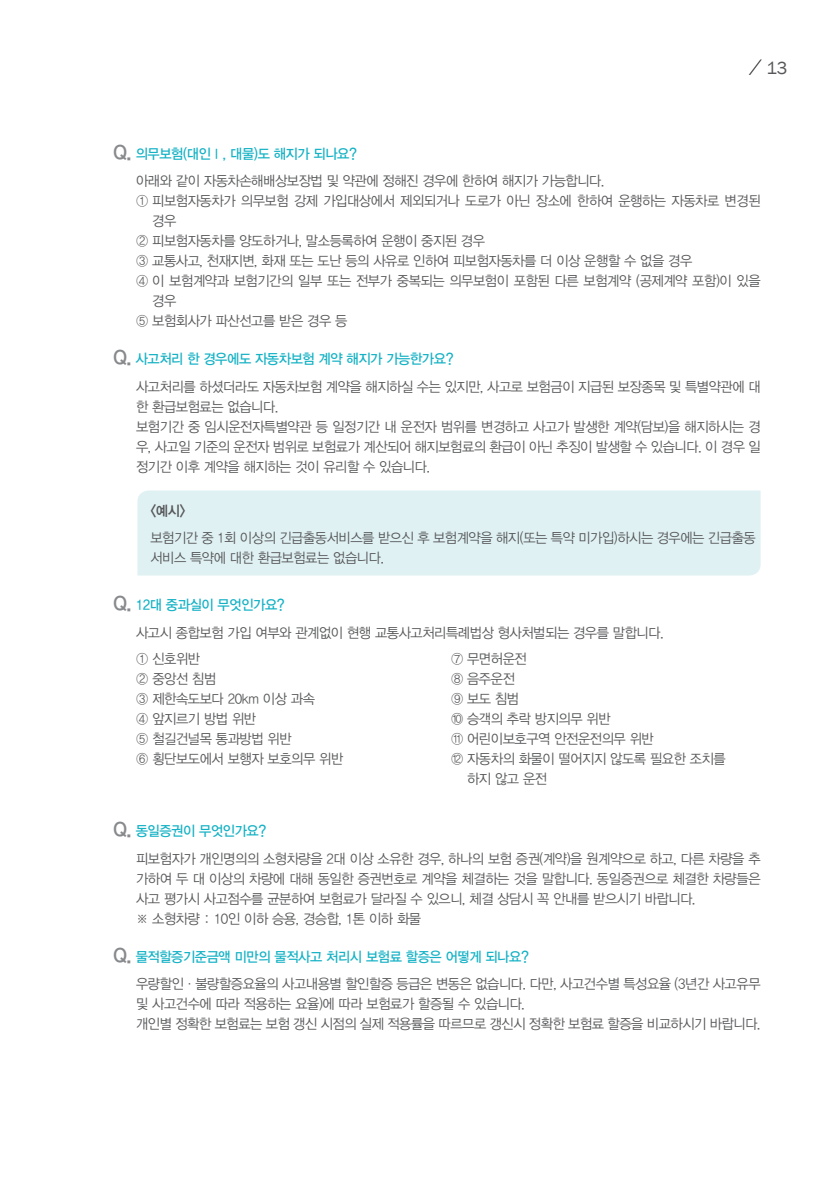
<style>
.page{position:relative;width:840px;height:1191px;background:#fff}
.page>*{position:absolute;margin:0;border:0;box-sizing:border-box;transform-origin:0 0}
.t1{font:18px "Franklin Gothic";color:#57585a}
.본문{font:14px/20px "YDVYGO Std 32";letter-spacing:-.03em;color:#57585a;scale:.95 1}
.본문-2{font:14px "YDVYGO Std 33";letter-spacing:-.03em;color:#15b2c5;scale:.95 1}
.본문-3{font:14px "YDVYGO Std 34";color:#57585a;scale:.95 1}
.s1{font-family:"YDVYGO Std 34";font-size:20px;color:#87898c}
</style>
<div class="page">
<svg style="left:748px;top:59px;width:13px;height:16px"></svg>
<div style="left:137px;top:490px;width:623px;height:85px;background:#e0f1f4"></div>
<p class="t1" style="left:766px;top:56px;width:22px">13</p>
<p class="본문-2" style="left:113px;top:146px;width:258px"><span class="s1">Q.</span> 의무보험(대인Ⅰ, 대물)도 해지가 되나요?</p>
<p class="본문" style="left:136px;top:171px;width:494px">아래와 같이 자동차손해배상보장법 및 약관에 정해진 경우에 한하여 해지가 가능합니다.</p>
<p class="본문" style="left:152px;top:191px;width:641px;text-indent:-16px">① 피보험자동차가 의무보험 강제 가입대상에서 제외되거나 도로가 아닌 장소에 한하여 운행하는 자동차로 변경된 경우</p>
<p class="본문" style="left:136px;top:231px;width:368px">② 피보험자동차를 양도하거나, 말소등록하여 운행이 중지된 경우</p>
<p class="본문" style="left:136px;top:251px;width:586px">③ 교통사고, 천재지변, 화재 또는 도난 등의 사유로 인하여 피보험자동차를 더 이상 운행할 수 없을 경우</p>
<p class="본문" style="left:152px;top:271px;width:641px;text-indent:-16px">④ 이 보험계약과 보험기간의 일부 또는 전부가 중복되는 의무보험이 포함된 다른 보험계약 (공제계약 포함)이 있을 경우</p>
<p class="본문" style="left:136px;top:311px;width:224px">⑤ 보험회사가 파산선고를 받은 경우 등</p>
<p class="본문-2" style="left:113px;top:352px;width:359px"><span class="s1">Q.</span> 사고처리 한 경우에도 자동차보험 계약 해지가 가능한가요?</p>
<p class="본문" style="left:136px;top:377px;width:658px">사고처리를 하셨더라도 자동차보험 계약을 해지하실 수는 있지만, 사고로 보험금이 지급된 보장종목 및 특별약관에 대 한 환급보험료는 없습니다.</p>
<p class="본문" style="left:136px;top:417px;width:658px;text-align:justify">보험기간 중 임시운전자특별약관 등 일정기간 내 운전자 범위를 변경하고 사고가 발생한 계약(담보)을 해지하시는 경 우, 사고일 기준의 운전자 범위로 보험료가 계산되어 해지보험료의 환급이 아닌 추징이 발생할 수 있습니다. 이 경우 일 정기간 이후 계약을 해지하는 것이 유리할 수 있습니다.</p>
<p class="본문-3" style="left:150px;top:503px;width:39px">&lt;예시&gt;</p>
<p class="본문" style="left:150px;top:528px;width:638px">보험기간 중 1회 이상의 긴급출동서비스를 받으신 후 보험계약을 해지(또는 특약 미가입)하시는 경우에는 긴급출동 서비스 특약에 대한 환급보험료는 없습니다.</p>
<p class="본문-2" style="left:113px;top:598px;width:182px"><span class="s1">Q.</span> 12대 중과실이 무엇인가요?</p>
<p class="본문" style="left:136px;top:623px;width:556px">사고시 종합보험 가입 여부와 관계없이 현행 교통사고처리특례법상 형사처벌되는 경우를 말합니다.</p>
<p class="본문" style="left:136px;top:649px;width:69px">① 신호위반</p>
<p class="본문" style="left:136px;top:669px;width:86px">② 중앙선 침범</p>
<p class="본문" style="left:136px;top:689px;width:189px">③ 제한속도보다 20km 이상 과속</p>
<p class="본문" style="left:136px;top:709px;width:127px">④ 앞지르기 방법 위반</p>
<p class="본문" style="left:136px;top:729px;width:165px">⑤ 철길건널목 통과방법 위반</p>
<p class="본문" style="left:136px;top:749px;width:219px">⑥ 횡단보도에서 보행자 보호의무 위반</p>
<p class="본문" style="left:451px;top:649px;width:81px">⑦ 무면허운전</p>
<p class="본문" style="left:451px;top:669px;width:69px">⑧ 음주운전</p>
<p class="본문" style="left:451px;top:689px;width:73px">⑨ 보도 침범</p>
<p class="본문" style="left:451px;top:709px;width:169px">⑩ 승객의 추락 방지의무 위반</p>
<p class="본문" style="left:451px;top:729px;width:215px">⑪ 어린이보호구역 안전운전의무 위반</p>
<p class="본문" style="left:467px;top:749px;width:274px;text-indent:-16px">⑫ 자동차의 화물이 떨어지지 않도록 필요한 조치를 하지 않고 운전</p>
<p class="본문-2" style="left:113px;top:823px;width:162px"><span class="s1">Q.</span> 동일증권이 무엇인가요?</p>
<p class="본문" style="left:136px;top:848px;width:658px;text-align:justify">피보험자가 개인명의의 소형차량을 2대 이상 소유한 경우, 하나의 보험 증권(계약)을 원계약으로 하고, 다른 차량을 추 가하여 두 대 이상의 차량에 대해 동일한 증권번호로 계약을 체결하는 것을 말합니다. 동일증권으로 체결한 차량들은 사고 평가시 사고점수를 균분하여 보험료가 달라질 수 있으니, 체결 상담시 꼭 안내를 받으시기 바랍니다.</p>
<p class="본문" style="left:136px;top:908px;width:301px">※ 소형차량 : 10인 이하 승용, 경승합, 1톤 이하 화물</p>
<p class="본문-2" style="left:113px;top:949px;width:439px"><span class="s1">Q.</span> 물적할증기준금액 미만의 물적사고 처리시 보험료 할증은 어떻게 되나요?</p>
<p class="본문" style="left:136px;top:974px;width:658px">우량할인·불량할증요율의 사고내용별 할인할증 등급은 변동은 없습니다. 다만, 사고건수별 특성요율 (3년간 사고유무 및 사고건수에 따라 적용하는 요율)에 따라 보험료가 할증될 수 있습니다.</p>
<p class="본문" style="left:136px;top:1014px;width:658px">개인별 정확한 보험료는 보험 갱신 시점의 실제 적용률을 따르므로 갱신시 정확한 보험료 할증을 비교하시기 바랍니다.</p>
</div>
